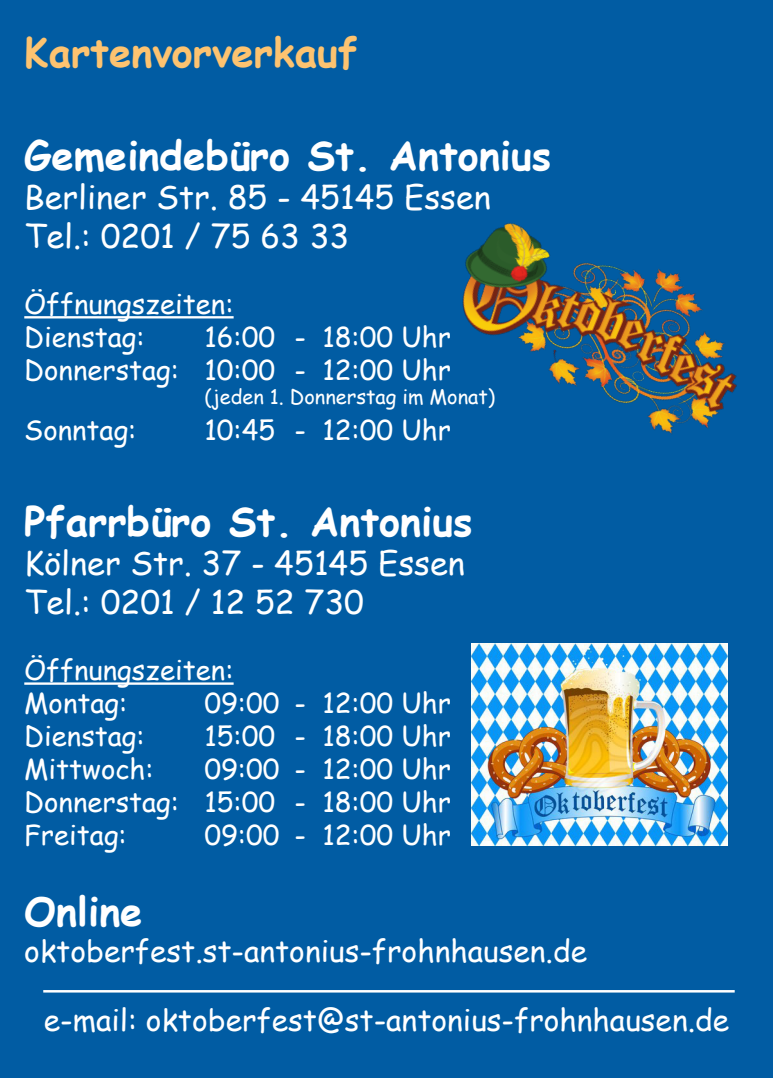
<style>
.page{position:relative;width:773px;height:1078px;background:#fff}
.page>*{position:absolute;margin:0;border:0;box-sizing:border-box;transform-origin:0 0}
.t1{font:700 40px "Comic Sans MS";color:#fff}
.t2{font:700 40px "Comic Sans MS";color:#fdc370}
.t3{font:32.5px/39px "Comic Sans MS";color:#fff}
.t4{font:30px "Comic Sans MS";color:#fff}
.t5{font:27.5px/33px "Comic Sans MS";color:#fff}
.t6{font:20px "Comic Sans MS";color:#fff}
</style>
<div class="page">
<div style="left:0;top:0;width:772px;height:1077px;background:#015ca3"></div>
<hr style="left:24px;top:316px;width:209px;height:2px;background:#fff">
<hr style="left:24px;top:682px;width:209px;height:2px;background:#fff">
<img style="left:471px;top:643px;width:256px;height:202px">
<img style="left:429px;top:188px;width:343px;height:269px">
<hr style="left:43px;top:989px;width:691px;height:3px;background:#fff">
<p class="t2" style="left:24px;top:23px;width:335px">Kartenvorverkauf</p>
<p class="t1" style="left:24px;top:125px;width:528px">Gemeindebüro St. Antonius</p>
<p class="t3" style="left:24px;top:176px;width:468px">Berliner Str. 85 - 45145 Essen</p>
<p class="t3" style="left:24px;top:215px;width:326px">Tel.: 0201 / 75 63 33</p>
<p class="t5" style="left:24px;top:286px;width:211px">Öffnungszeiten:<br>Dienstag:</p>
<p class="t5" style="left:24px;top:319px;width:428px;text-align:right">16:00 - 18:00 Uhr<br>Donnerstag: 10:00 - 12:00 Uhr</p>
<p class="t6" style="left:204px;top:381px;width:292px">(jeden 1. Donnerstag im Monat)</p>
<p class="t5" style="left:24px;top:412px;width:114px">Sonntag:</p>
<p class="t5" style="left:204px;top:412px;width:248px">10:45 - 12:00 Uhr</p>
<p class="t1" style="left:24px;top:491px;width:450px">Pfarrbüro St. Antonius</p>
<p class="t3" style="left:24px;top:542px;width:442px">Kölner Str. 37 - 45145 Essen<br>Tel.: 0201 / 12 52 730</p>
<p class="t5" style="left:24px;top:652px;width:211px">Öffnungszeiten:</p>
<p class="t5" style="left:24px;top:685px;width:104px">Montag:</p>
<p class="t5" style="left:204px;top:685px;width:248px">09:00 - 12:00 Uhr</p>
<p class="t5" style="left:24px;top:718px;width:122px">Dienstag:</p>
<p class="t5" style="left:204px;top:718px;width:248px">15:00 - 18:00 Uhr</p>
<p class="t5" style="left:24px;top:751px;width:131px">Mittwoch:</p>
<p class="t5" style="left:204px;top:751px;width:248px">09:00 - 12:00 Uhr</p>
<p class="t5" style="left:24px;top:784px;width:428px">Donnerstag: 15:00 - 18:00 Uhr</p>
<p class="t5" style="left:24px;top:817px;width:104px">Freitag:</p>
<p class="t5" style="left:204px;top:817px;width:248px">09:00 - 12:00 Uhr</p>
<p class="t1" style="left:24px;top:881px;width:120px">Online</p>
<p class="t4" style="left:24px;top:928px;width:564px">oktoberfest.st-antonius-frohnhausen.de</p>
<p class="t4" style="left:44px;top:997px;width:687px">e-mail: oktoberfest@st-antonius-frohnhausen.de</p>
</div>
